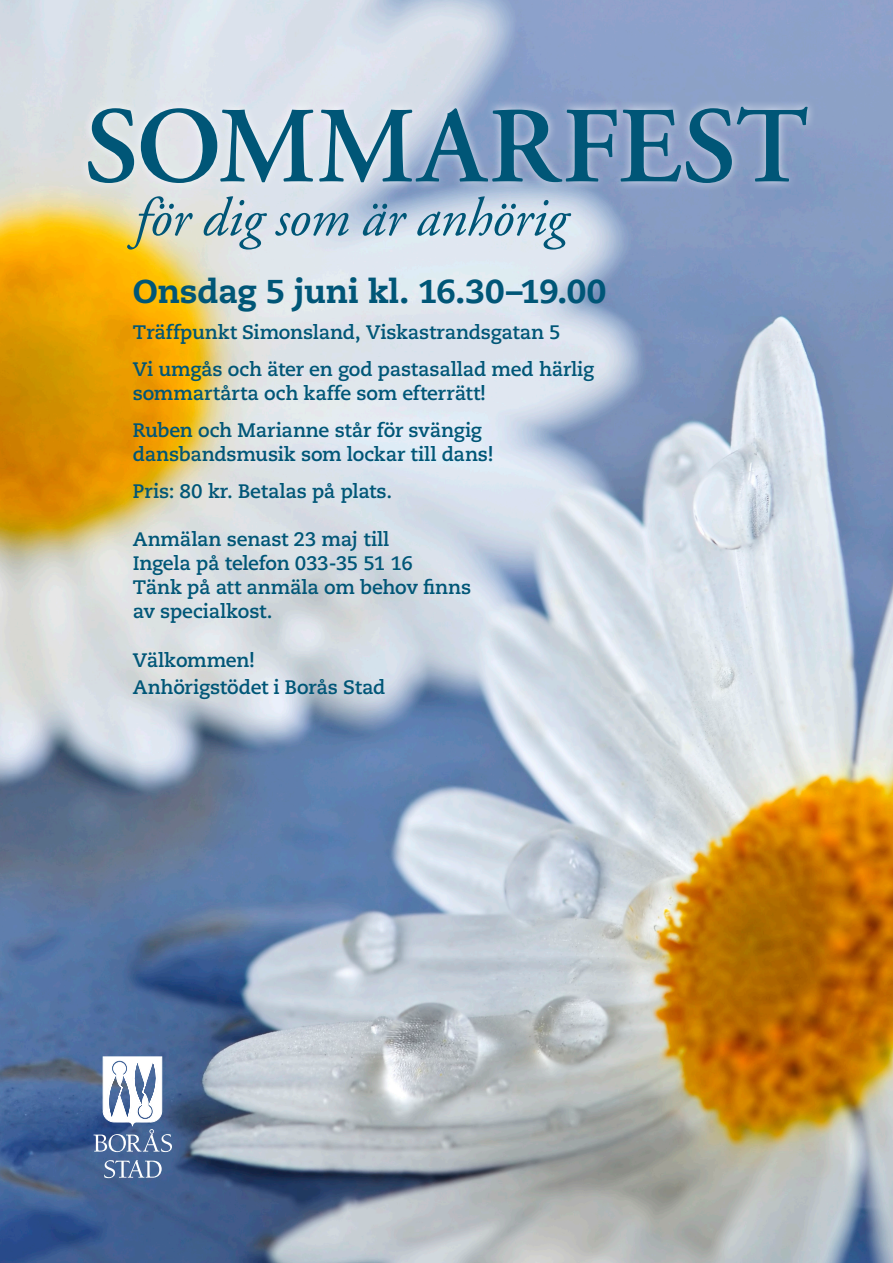
<style>
.page{position:relative;width:893px;height:1263px;background:#fff}
.page>*{position:absolute;margin:0;border:0;box-sizing:border-box;transform-origin:0 0}
.Caecilia_text{font:600 108px "Adobe Garamond";letter-spacing:-.005em;color:#005677}
.Caecilia_text-2{font:italic 54.15px "Adobe Garamond";letter-spacing:-.005em;color:#005677}
.Caecilia_text-3{font:800 33px "Caecilia LT Std";letter-spacing:-.01em;color:#005677}
.Caecilia_text-4{font:700 19.5px/24px "Caecilia LT Std";letter-spacing:-.01em;color:#005677}
</style>
<div class="page">
<img style="left:0;top:0;width:893px;height:1263px">
<svg style="left:104px;top:1160px;width:58px;height:18px"></svg>
<svg style="left:94px;top:1057px;width:78px;height:95px"></svg>
<div style="left:78px;top:98px;width:739px;height:94px;background:#fff;opacity:.75"></div>
<p class="Caecilia_text" style="left:84px;top:88px;width:726px">SOMMARFEST</p>
<p class="Caecilia_text-2" style="left:133px;top:189px;width:434px">för dig som är anhörig</p>
<p class="Caecilia_text-3" style="left:133px;top:270px;width:475px">Onsdag 5 juni kl. 16.30–19.00</p>
<p class="Caecilia_text-4" style="left:133px;top:321px;width:430px">Träffpunkt Simonsland, Viskastrandsgatan 5</p>
<p class="Caecilia_text-4" style="left:133px;top:357px;width:463px">Vi umgås och äter en god pastasallad med härlig sommartårta och kaffe som efterrätt!</p>
<p class="Caecilia_text-4" style="left:133px;top:418px;width:362px">Ruben och Marianne står för svängig dansbandsmusik som lockar till dans!</p>
<p class="Caecilia_text-4" style="left:133px;top:479px;width:261px">Pris: 80 kr. Betalas på plats.</p>
<p class="Caecilia_text-4" style="left:133px;top:527px;width:282px">Anmälan senast 23 maj till<br>Ingela på telefon 033-35 51 16</p>
<p class="Caecilia_text-4" style="left:133px;top:575px;width:340px">Tänk på att anmäla om behov finns av specialkost.</p>
<p class="Caecilia_text-4" style="left:133px;top:648px;width:124px">Välkommen!</p>
<p class="Caecilia_text-4" style="left:133px;top:675px;width:254px">Anhörigstödet i Borås Stad</p>
</div>
